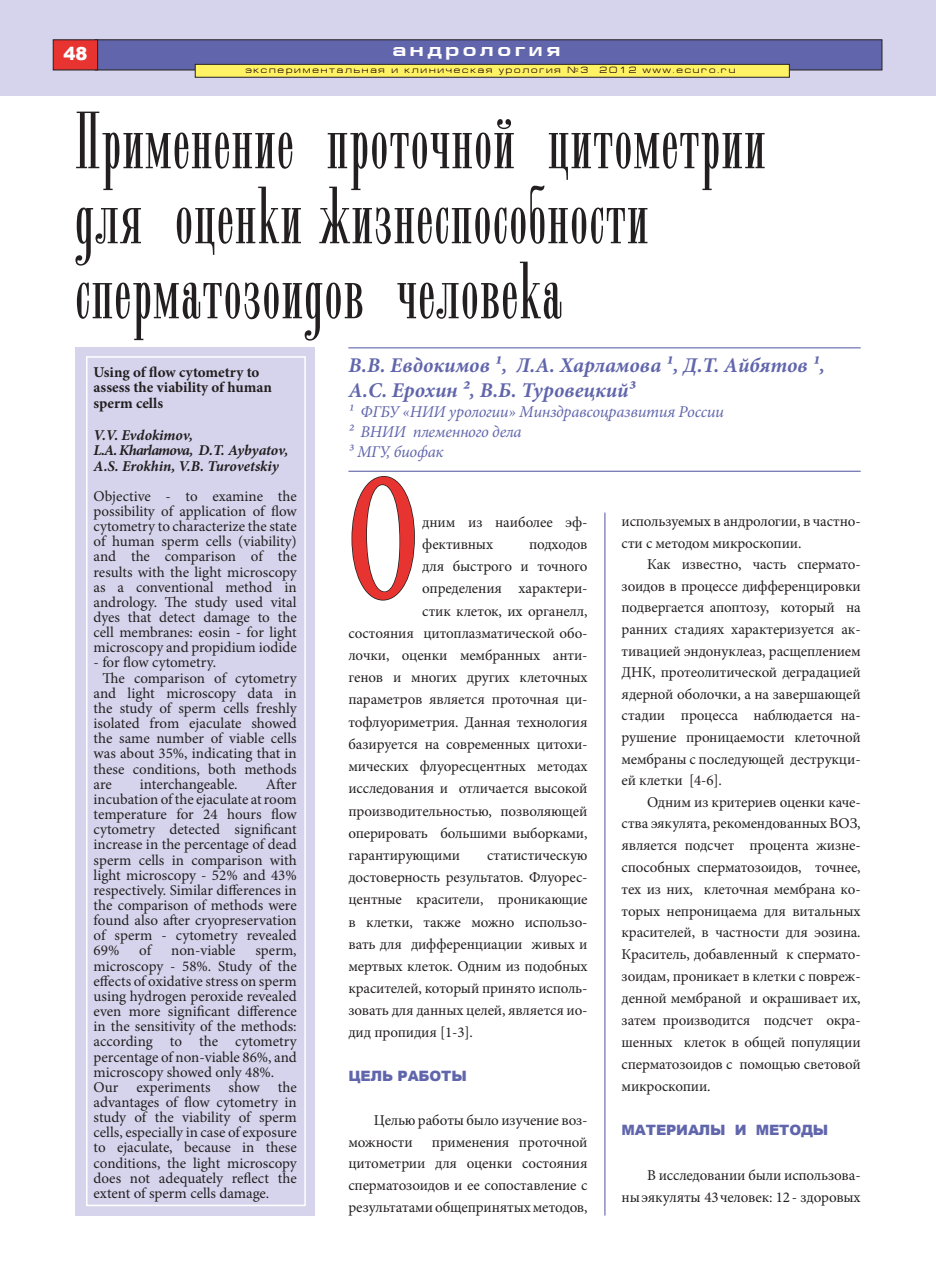
<style>
.page{position:relative;width:936px;height:1276px;background:#fff}
.page>*{position:absolute;margin:0;border:0;box-sizing:border-box;transform-origin:0 0}
.t1{font:700 181.2px "Minion Pro";color:#e73431;scale:.5 1}
.t2{font:79.5px/75px "Radar";letter-spacing:.02em;color:#231f20}
.t3{font:italic 700 21px "Minion Pro";color:#6166ac}
.t4{font:700 18px "Europe Ext";letter-spacing:.2em;color:#fff}
.t5{font:900 18px "Arial";color:#fff}
.t6{font:italic 16.5px "Minion Pro";letter-spacing:-.015em;color:#6166ac}
.t7{font:15px/15.1px "Minion Pro";letter-spacing:-.01em;color:#231f20;text-align:justify}
.t8{font:700 15px/15.8px "Minion Pro";color:#231f20}
.t9{font:italic 700 15px "Minion Pro";letter-spacing:-.005em;color:#231f20}
.t10{font:italic 700 15px "Minion Pro";letter-spacing:-.045em;color:#231f20}
.t11{font:900 14.25px "Arial";letter-spacing:-.01em;color:#6166ac}
.t12{font:9px "Europe Ext";letter-spacing:.2em;color:#1a0000}
</style>
<div class="page">
<div style="left:0;top:0;width:935px;height:95px;background:#d6d4ec"></div>
<div style="left:95px;top:39px;width:787px;height:31px;background:#6166ac;border:1px solid #231f20"></div>
<div style="left:53px;top:39px;width:45px;height:31px;background:#e73431;border:1px solid #231f20"></div>
<div style="left:195px;top:64px;width:594px;height:13px;background:#fff265"></div>
<div style="left:195px;top:64px;width:594px;height:14px;border:1px solid #231f20"></div>
<div style="left:75px;top:347px;width:239px;height:868px;background:#d6d4ec"></div>
<div style="left:86px;top:356px;width:220px;height:850px;border:2px solid #fff"></div>
<svg style="left:351px;top:476px;width:64px;height:125px"></svg>
<hr style="left:348px;top:347px;width:512px;height:1px;background:#6166ac">
<hr style="left:348px;top:471px;width:512px;height:1px;background:#6166ac">
<hr style="left:604px;top:512px;width:1px;height:703px;background:#6166ac">
<p class="t5" style="left:64px;top:41px;width:26px">48</p>
<p class="t4" style="left:392px;top:39px;width:169px">андрология</p>
<p class="t12" style="left:245px;top:65px;width:491px">экспериментальная и клиническая урология №3 2012 www.ecuro.ru</p>
<p class="t2" style="left:75px;top:108px;width:691px">Применение проточной цитометрии для оценки жизнеспособности</p>
<p class="t2" style="left:75px;top:258px;width:488px">сперматозоидов человека</p>
<p class="t3" style="left:348px;top:350px;width:478px">В.В. Евдокимов ¹, Л.А. Харламова ¹, Д.Т. Айбятов ¹,</p>
<p class="t3" style="left:348px;top:376px;width:289px">А.С. Ерохин ², В.Б. Туровецкий³</p>
<p class="t6" style="left:348px;top:401px;width:377px">¹ ФГБУ «НИИ урологии» Минздравсоцразвития России</p>
<p class="t6" style="left:348px;top:420px;width:175px">² ВНИИ племенного дела</p>
<p class="t6" style="left:348px;top:440px;width:97px">³ МГУ, биофак</p>
<p class="t1" style="left:348px;top:411px;width:140px">О</p>
<p class="t8" style="left:94px;top:364px;width:180px">Using of flow cytometry to assess the viability of human sperm cells</p>
<p class="t9" style="left:94px;top:424px;width:101px">V.V. Evdokimov,</p>
<p class="t10" style="left:94px;top:440px;width:196px">L.A. Kharlamova, D.T. Aybyatov,</p>
<p class="t9" style="left:94px;top:456px;width:187px">A.S. Erokhin, V.B. Turovetskiy</p>
<p class="t7" style="left:94px;top:488px;width:205px">Objective - to examine the possibility of application of flow cytometry to characterize the state of human sperm cells (viability) and the comparison of the results with the light microscopy as a conventional method in andrology. The study used vital dyes that detect damage to the cell membranes: eosin - for light microscopy and propidium iodide</p>
<p class="t7" style="left:94px;top:655px;width:124px">- for flow cytometry.</p>
<p class="t7" style="left:94px;top:670px;width:205px;text-indent:9px">The comparison of cytometry and light microscopy data in the study of sperm cells freshly isolated from ejaculate showed the same number of viable cells was about 35%, indicating that in these conditions, both methods are</p>
<p class="t7" style="left:422px;top:511px;width:167px;line-height:22.2px">дним из наиболее эф&shy;фективных</p>
<p class="t7" style="left:621px;top:510px;width:240px;line-height:21.6px">используемых в андрологии, в частно&shy;сти с методом микроскопии.</p>
<p class="t7" style="left:621px;top:554px;width:240px;line-height:21.6px;text-indent:26px">Как известно, часть спермато&shy;зоидов в процессе дифференцировки подвергается апоптозу, который на ранних стадиях характеризуется ак&shy;тивацией эндонуклеаз, расщеплением ДНК, протеолитической деградацией ядерной оболочки, а на завершающей стадии процесса наблюдается на&shy;рушение проницаемости клеточной мембраны с последующей деструкци&shy;ей клетки [4-6].</p>
<p class="t7" style="left:621px;top:791px;width:240px;line-height:21.9px;text-indent:26px">Одним из критериев оценки каче&shy;ства эякулята, рекомендованных ВОЗ, является подсчет процента жизне&shy;способных сперматозоидов, точнее, тех из них, клеточная мембрана ко&shy;торых непроницаема для витальных красителей, в частности для эозина.<br>Краситель, добавленный к спермато&shy;зоидам, проникает в клетки с повреж&shy;денной мембраной и окрашивает их, затем производится подсчет окра&shy;шенных клеток в общей популяции сперматозоидов с помощью световой микроскопии.</p>
<p class="t11" style="left:621px;top:1119px;width:208px">МАТЕРИАЛЫ И МЕТОДЫ</p>
<p class="t7" style="left:621px;top:1163px;width:240px;line-height:22.2px;text-align:right">В исследовании были использова-<br>ны эякуляты 43 человек: 12 - здоровых</p>
<p class="t7" style="left:529px;top:537px;width:60px">подходов</p>
<p class="t7" style="left:422px;top:559px;width:167px">для быстрого и точного</p>
<p class="t7" style="left:422px;top:581px;width:167px">определения характери-</p>
<p class="t7" style="left:422px;top:603px;width:167px">стик клеток, их органелл,</p>
<p class="t7" style="left:348px;top:625px;width:240px">состояния цитоплазматической обо-</p>
<p class="t7" style="left:348px;top:648px;width:240px">лочки, оценки мембранных анти-</p>
<p class="t7" style="left:348px;top:670px;width:240px">генов и многих других клеточных</p>
<p class="t7" style="left:348px;top:692px;width:240px">параметров является проточная ци-</p>
<p class="t7" style="left:348px;top:714px;width:240px">тофлуориметрия. Данная технология</p>
<p class="t7" style="left:348px;top:736px;width:240px">базируется на современных цитохи-</p>
<p class="t7" style="left:348px;top:759px;width:240px">мических флуоресцентных методах</p>
<p class="t7" style="left:348px;top:781px;width:240px">исследования и отличается высокой</p>
<p class="t7" style="left:348px;top:803px;width:240px">производительностью, позволяющей</p>
<p class="t7" style="left:348px;top:825px;width:240px">оперировать большими выборками,</p>
<p class="t7" style="left:348px;top:847px;width:113px">гарантирующими</p>
<p class="t7" style="left:94px;top:776px;width:205px;text-indent:172px">After incubation of the ejaculate at room temperature for 24 hours flow cytometry detected significant increase in the percentage of dead sperm cells in comparison with light microscopy - 52% and 43% respectively. Similar differences in the comparison of methods were found also after cryopreservation of sperm - cytometry revealed 69%</p>
<p class="t7" style="left:140px;top:776px;width:99px">interchangeable.</p>
<p class="t7" style="left:348px;top:844px;width:240px;line-height:22.2px;text-indent:139px">статистическую достоверность результатов. Флуорес&shy;центные красители, проникающие в клетки, также можно использо&shy;вать для дифференциации живых и мертвых клеток. Одним из подобных красителей, который принято исполь&shy;зовать для данных целей, является ио&shy;дид пропидия [1-3].</p>
<p class="t11" style="left:348px;top:1066px;width:120px">ЦЕЛЬ РАБОТЫ</p>
<p class="t7" style="left:348px;top:1109px;width:240px;line-height:21.6px;text-indent:26px">Целью работы было изучение воз&shy;можности</p>
<p class="t7" style="left:139px;top:943px;width:13px">of</p>
<p class="t7" style="left:171px;top:943px;width:66px">non-viable</p>
<p class="t7" style="left:94px;top:943px;width:205px;text-indent:162px">sperm, microscopy - 58%. Study of the effects of oxidative stress on sperm using hydrogen peroxide revealed even more significant difference in the sensitivity of the methods: according to the cytometry percentage of non-viable 86%, and microscopy showed only 48%.</p>
<p class="t7" style="left:94px;top:1079px;width:205px">Our experiments show the advantages of flow cytometry in study of the viability of sperm cells, especially in case of exposure to ejaculate, because in these conditions, the light microscopy does not adequately reflect the extent of sperm cells damage.</p>
<p class="t7" style="left:348px;top:1131px;width:240px;line-height:21.6px;text-indent:83px">применения проточной цитометрии для оценки состояния сперматозоидов и ее сопоставление с результатами общепринятых методов,</p>
</div>
